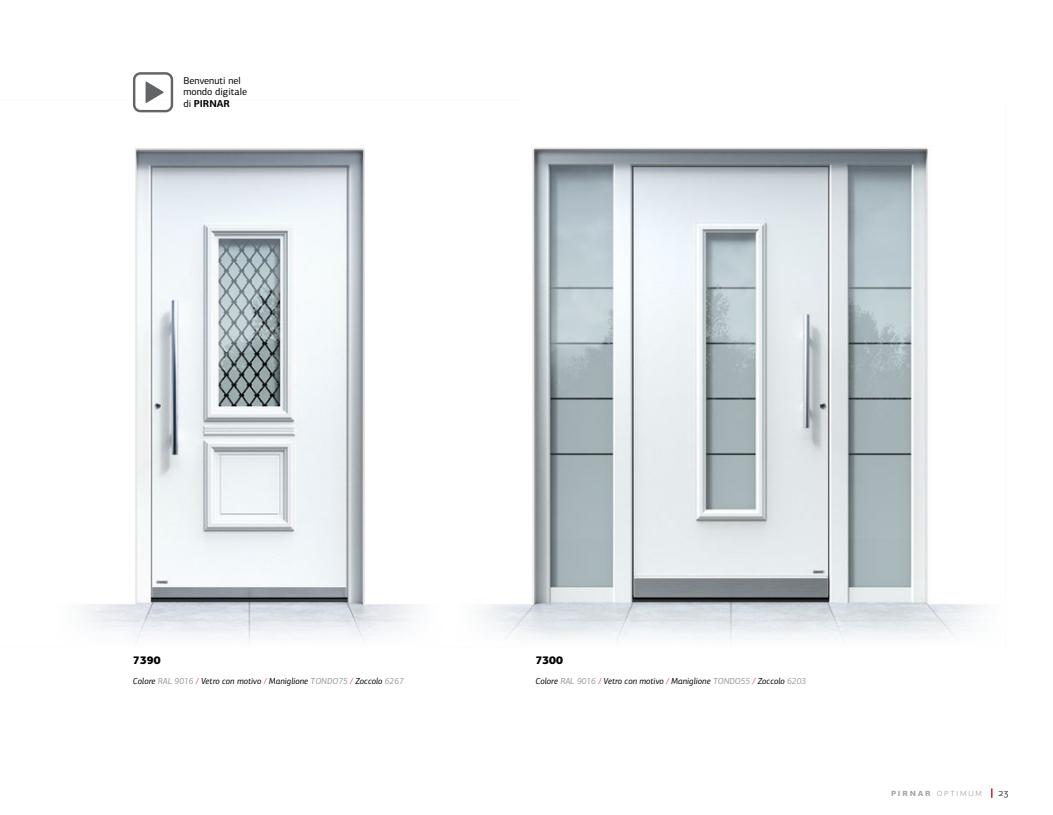
<style>
.page{position:relative;width:1053px;height:815px;background:#fff}
.page>*{position:absolute;margin:0;border:0;box-sizing:border-box;transform-origin:0 0}
.t1{font:900 11.25px "PF Agora Sans Pro";color:#000}
.t2{font:10px/11.2px "PF Agora Sans Pro";color:#000}
.t3{font:300 10px "PF Agora Sans Pro";letter-spacing:.175em;color:#a7a2a1}
.t4{font:300 10px "PF Agora Sans Pro";color:#58595b}
.t5{font:italic 8.75px "PF Agora Sans Pro";color:#000}
.s1{font-weight:700}
.s2{color:#939598}
.s3{color:#d71920}
</style>
<div class="page">
<img style="left:524px;top:146px;width:458px;height:496px">
<img style="left:82px;top:99px;width:442px;height:543px">
<svg style="left:133px;top:72px;width:40px;height:40px"></svg>
<p class="t2" style="left:183px;top:75px;width:65px">Benvenuti nel mondo digitale di <span class="s1">PIRNAR</span></p>
<p class="t1" style="left:133px;top:653px;width:29px">7390</p>
<p class="t5" style="left:133px;top:675px;width:272px">Colore <span class="s2">RAL 9016</span> <span class="s3">/</span> Vetro con motivo <span class="s3">/</span> Maniglione <span class="s2">TONDO75</span> <span class="s3">/</span> Zoccolo <span class="s2">6267</span></p>
<p class="t1" style="left:535px;top:653px;width:29px">7300</p>
<p class="t5" style="left:535px;top:675px;width:272px">Colore <span class="s2">RAL 9016</span> <span class="s3">/</span> Vetro con motivo <span class="s3">/</span> Maniglione <span class="s2">TONDO55</span> <span class="s3">/</span> Zoccolo <span class="s2">6203</span></p>
<p class="t3" style="left:890px;top:787px;width:93px"><span class="s1">PIRNAR</span> OPTIMUM</p>
<p class="t4" style="left:998px;top:787px;width:12px">23</p>
</div>
